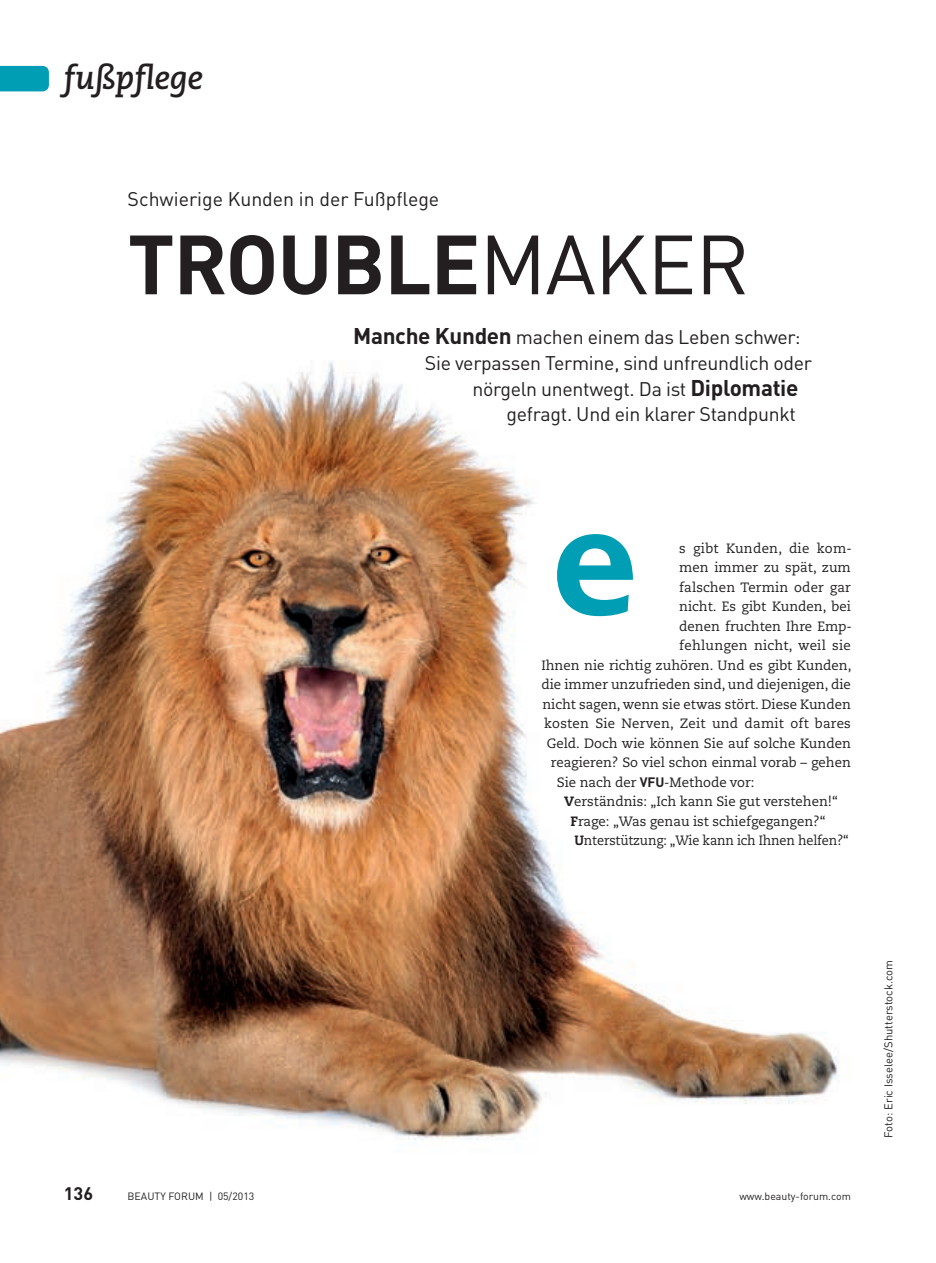
<style>
.page{position:relative;width:936px;height:1263px;background:#fff}
.page>*{position:absolute;margin:0;border:0;box-sizing:border-box;transform-origin:0 0}
.t1{font:800 150px "Caecilia Com 85";color:#009eb4}
.t2{font:700 82.5px "DIN Offc Pro";letter-spacing:-.015em;color:#231f20}
.t3{font:italic 700 33px "Caecilia Com 76";color:#231f20}
.t4{font:19.5px "DIN Offc Pro";letter-spacing:-.015em;color:#231f20}
.t5{font:700 18px "DIN Offc Pro";color:#231f20}
.t6{font:13.5px "Caecilia Com 55 Roman";color:#231f20}
.t7{font:13.5px "Caecilia Com 55 Roman";letter-spacing:.02em;color:#231f20}
.t8{font:13.5px "Caecilia Com 55 Roman";color:#231f20;scale:.94 1}
.t9{font:11.25px "DIN Offc Pro";color:#231f20}
.t10{font:10.5px "DIN Offc Pro";color:#231f20}
.s1{font-weight:400}
.s2{font-weight:700;font-size:22.5px}
.s3{font-family:"DIN Offc Pro";font-weight:700}
.s4{font-family:"Caecilia Com 85";font-weight:800}
</style>
<div class="page">
<img style="left:0;top:360px;width:839px;height:780px">
<svg style="left:0;top:66px;width:49px;height:25px"></svg>
<p class="t3" style="left:64px;top:56px;width:140px">fußpflege</p>
<p class="t4" style="left:128px;top:184px;width:313px">Schwierige Kunden in der Fußpflege</p>
<p class="t2" style="left:128px;top:196px;width:623px">TROUBLE<span class="s1">MAKER</span></p>
<p class="t4" style="left:353px;top:322px;width:449px"><span class="s2">Manche Kunden</span> machen einem das Leben schwer:</p>
<p class="t4" style="left:425px;top:348px;width:388px">Sie verpassen Termine, sind unfreundlich oder</p>
<p class="t4" style="left:472px;top:373px;width:327px">nörgeln unentwegt. Da ist <span class="s2">Diplomatie</span></p>
<p class="t4" style="left:506px;top:399px;width:291px">gefragt. Und ein klarer Standpunkt</p>
<p class="t1" style="left:552px;top:458px;width:86px">e</p>
<p class="t7" style="left:679px;top:539px;width:174px">s gibt Kunden, die kom-</p>
<p class="t6" style="left:679px;top:559px;width:173px">men immer zu spät, zum</p>
<p class="t6" style="left:679px;top:578px;width:173px">falschen Termin oder gar</p>
<p class="t6" style="left:679px;top:598px;width:173px">nicht. Es gibt Kunden, bei</p>
<p class="t6" style="left:679px;top:617px;width:174px">denen fruchten Ihre Emp-</p>
<p class="t7" style="left:679px;top:637px;width:173px">fehlungen nicht, weil sie</p>
<p class="t6" style="left:541px;top:656px;width:311px">Ihnen nie richtig zuhören. Und es gibt Kunden,</p>
<p class="t6" style="left:541px;top:676px;width:311px">die immer unzufrieden sind, und diejenigen, die</p>
<p class="t6" style="left:542px;top:695px;width:310px">nicht sagen, wenn sie etwas stört. Diese Kunden</p>
<p class="t7" style="left:544px;top:715px;width:308px">kosten Sie Nerven, Zeit und damit oft bares</p>
<p class="t6" style="left:547px;top:734px;width:305px">Geld. Doch wie können Sie auf solche Kunden</p>
<p class="t6" style="left:551px;top:754px;width:301px">reagieren? So viel schon einmal vorab – gehen</p>
<p class="t6" style="left:557px;top:773px;width:199px">Sie nach der <span class="s3">VFU</span>-Methode vor:</p>
<p class="t6" style="left:564px;top:793px;width:275px"><span class="s4">V</span>erständnis: „Ich kann Sie gut verstehen!“</p>
<p class="t6" style="left:570px;top:812px;width:257px"><span class="s4">F</span>rage: „Was genau ist schiefgegangen?“</p>
<p class="t8" style="left:574px;top:832px;width:293px"><span class="s4">U</span>nterstützung: „Wie kann ich Ihnen helfen?“</p>
<p class="t5" style="left:64px;top:1179px;width:31px">136</p>
<p class="t10" style="left:128px;top:1188px;width:128px">BEAUTY FORUM | 05/2013</p>
<p class="t10" style="left:739px;top:1188px;width:113px">www.beauty-forum.com</p>
<p class="t9" style="left:879px;top:1138px;width:179px;rotate:-90deg">Foto: Eric Isselee/Shutterstock.com</p>
</div>
